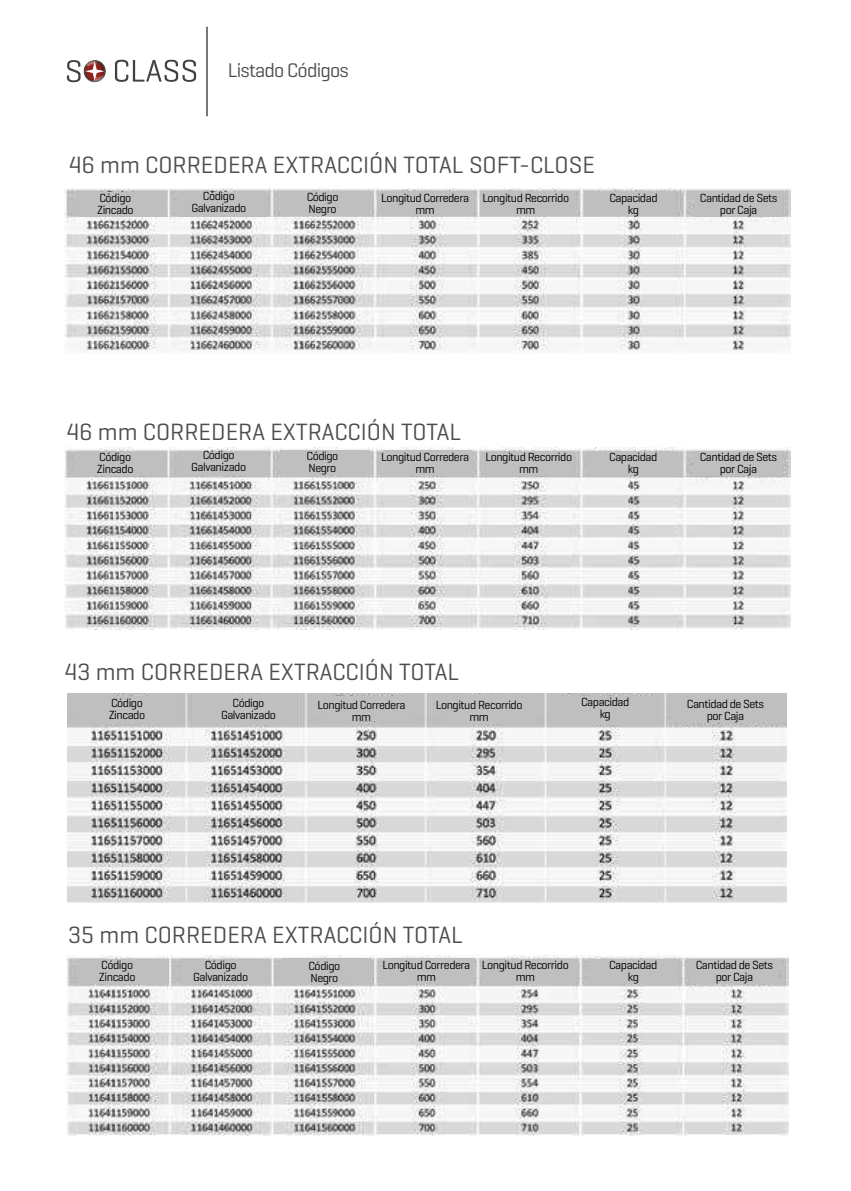
<style>
.page{position:relative;width:851px;height:1191px;background:#fff}
.page>*{position:absolute;margin:0;border:0;box-sizing:border-box;transform-origin:0 0}
.t1{font:24px "Geogrotesque";color:#4d4d4f}
.t2{font:20px "Geogrotesque";letter-spacing:-.04em;color:#4d4d4f}
.t3{font:12px/12px "Geogrotesque";letter-spacing:-.04em;color:#000;text-align:center}
</style>
<div class="page">
<img style="left:65px;top:189px;width:725px;height:161px">
<div style="left:178px;top:192px;width:89px;height:25px;background:#c0bfbf"></div>
<div style="left:280px;top:191px;width:88px;height:25px;background:#c0bfbf"></div>
<div style="left:383px;top:191px;width:89px;height:25px;background:#c0bfbf"></div>
<div style="left:486px;top:191px;width:88px;height:25px;background:#c0bfbf"></div>
<div style="left:587px;top:191px;width:89px;height:25px;background:#c0bfbf"></div>
<div style="left:694px;top:192px;width:88px;height:25px;background:#c0bfbf"></div>
<div style="left:79px;top:192px;width:88px;height:24px;background:#c0bfbf"></div>
<img style="left:64px;top:447px;width:726px;height:183px">
<img style="left:68px;top:693px;width:719px;height:209px">
<img style="left:67px;top:955px;width:721px;height:181px">
<hr style="left:206px;top:27px;width:2px;height:89px;background:#4d4d4f">
<svg style="left:115px;top:60px;width:81px;height:22px"></svg>
<svg style="left:67px;top:60px;width:39px;height:22px"></svg>
<div style="left:178px;top:451px;width:89px;height:25px;background:#c0bfbf"></div>
<div style="left:280px;top:450px;width:88px;height:25px;background:#c0bfbf"></div>
<div style="left:383px;top:450px;width:88px;height:25px;background:#c0bfbf"></div>
<div style="left:486px;top:451px;width:88px;height:25px;background:#c0bfbf"></div>
<div style="left:587px;top:451px;width:89px;height:24px;background:#c0bfbf"></div>
<div style="left:694px;top:451px;width:88px;height:25px;background:#c0bfbf"></div>
<div style="left:78px;top:451px;width:89px;height:25px;background:#c0bfbf"></div>
<div style="left:195px;top:694px;width:104px;height:30px;background:#c0bfbf"></div>
<div style="left:324px;top:695px;width:89px;height:25px;background:#c0bfbf"></div>
<div style="left:445px;top:694px;width:88px;height:29px;background:#c0bfbf"></div>
<div style="left:551px;top:695px;width:106px;height:29px;background:#c0bfbf"></div>
<div style="left:673px;top:696px;width:108px;height:26px;background:#c0bfbf"></div>
<div style="left:75px;top:695px;width:100px;height:28px;background:#c0bfbf"></div>
<div style="left:180px;top:959px;width:89px;height:25px;background:#c0bfbf"></div>
<div style="left:282px;top:958px;width:88px;height:25px;background:#c0bfbf"></div>
<div style="left:385px;top:958px;width:88px;height:25px;background:#c0bfbf"></div>
<div style="left:488px;top:958px;width:88px;height:25px;background:#c0bfbf"></div>
<div style="left:589px;top:958px;width:89px;height:25px;background:#c0bfbf"></div>
<div style="left:690px;top:959px;width:88px;height:25px;background:#c0bfbf"></div>
<div style="left:80px;top:959px;width:89px;height:25px;background:#c0bfbf"></div>
<h2 class="t2" style="left:228px;top:59px;width:123px">Listado Códigos</h2>
<h1 class="t1" style="left:69px;top:152px;width:528px">46 mm CORREDERA EXTRACCIÓN TOTAL SOFT-CLOSE</h1>
<p class="t3" style="left:97px;top:192px;width:38px;text-align:left">Código<br>Zincado</p>
<p class="t3" style="left:191px;top:190px;width:57px">Código<br>Galvanizado</p>
<p class="t3" style="left:307px;top:190px;width:33px;text-align:left">Código<br>Negro</p>
<p class="t3" style="left:381px;top:192px;width:89px">Longitud Corredera mm</p>
<p class="t3" style="left:482px;top:192px;width:88px">Longitud Recorrido mm</p>
<p class="t3" style="left:609px;top:192px;width:50px">Capacidad kg</p>
<p class="t3" style="left:700px;top:192px;width:79px">Cantidad de Sets por Caja</p>
<h1 class="t1" style="left:66px;top:419px;width:396px">46 mm CORREDERA EXTRACCIÓN TOTAL</h1>
<p class="t3" style="left:97px;top:451px;width:38px;text-align:left">Código<br>Zincado</p>
<p class="t3" style="left:191px;top:449px;width:57px">Código<br>Galvanizado</p>
<p class="t3" style="left:306px;top:450px;width:33px;text-align:left">Código<br>Negro</p>
<p class="t3" style="left:381px;top:451px;width:89px">Longitud Corredera mm</p>
<p class="t3" style="left:485px;top:451px;width:88px">Longitud Recorrido mm</p>
<p class="t3" style="left:609px;top:451px;width:50px">Capacidad kg</p>
<p class="t3" style="left:700px;top:451px;width:79px">Cantidad de Sets por Caja</p>
<h1 class="t1" style="left:64px;top:659px;width:396px">43 mm CORREDERA EXTRACCIÓN TOTAL</h1>
<p class="t3" style="left:109px;top:697px;width:38px;text-align:left">Código<br>Zincado</p>
<p class="t3" style="left:221px;top:697px;width:57px">Código<br>Galvanizado</p>
<p class="t3" style="left:317px;top:699px;width:89px">Longitud Corredera mm</p>
<p class="t3" style="left:436px;top:698px;width:88px">Longitud Recorrido mm</p>
<p class="t3" style="left:581px;top:696px;width:50px">Capacidad kg</p>
<p class="t3" style="left:687px;top:698px;width:79px">Cantidad de Sets por Caja</p>
<h1 class="t1" style="left:68px;top:921px;width:396px">35 mm CORREDERA EXTRACCIÓN TOTAL</h1>
<p class="t3" style="left:99px;top:959px;width:38px;text-align:left">Código<br>Zincado</p>
<p class="t3" style="left:193px;top:959px;width:57px">Código<br>Galvanizado</p>
<p class="t3" style="left:308px;top:960px;width:33px;text-align:left">Código<br>Negro</p>
<p class="t3" style="left:382px;top:959px;width:89px">Longitud Corredera mm</p>
<p class="t3" style="left:482px;top:959px;width:88px">Longitud Recorrido mm</p>
<p class="t3" style="left:609px;top:959px;width:50px">Capacidad kg</p>
<p class="t3" style="left:696px;top:959px;width:79px">Cantidad de Sets por Caja</p>
</div>
